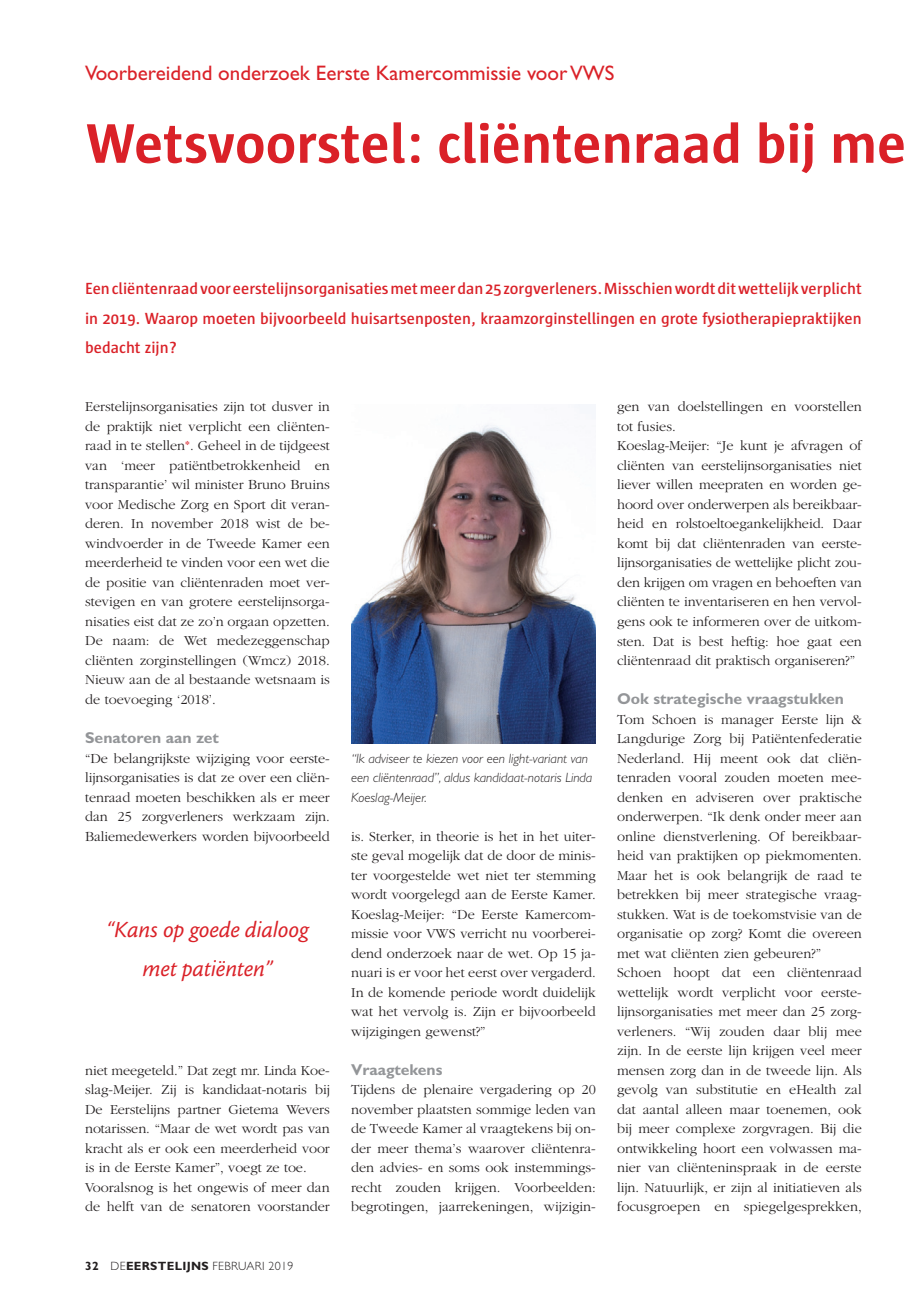
<style>
.page{position:relative;width:915px;height:1306px;background:#fff}
.page>*{position:absolute;margin:0;border:0;box-sizing:border-box;transform-origin:0 0}
.t1{font:700 57px "Sun";letter-spacing:.005em;color:#da2128}
.t2{font:24px/39px "Cronos MM It 408 16";letter-spacing:.005em;color:#da2128;text-align:center}
.t3{font:21px "Gill Sans";color:#da2128}
.t4{font:600 16.5px/29.2px "Sun";color:#da2128;text-align:justify}
.t5{font:700 15.75px "Gill Sans";color:#939598}
.t6{font:300 14.25px/19.5px "Garamond";color:#231f20;text-align:justify}
.t7{font:italic 300 13.5px/19.5px "Gill Sans";color:#231f20}
.t8{font:300 12px "Gill Sans";letter-spacing:.025em;color:#231f20}
.s1{color:#da2128}
.s2{font-weight:700}
</style>
<div class="page">
<img style="left:351px;top:405px;width:244px;height:338px">
<h3 class="t3" style="left:85px;top:61px;width:530px">Voorbereidend onderzoek Eerste Kamercommissie voor VWS</h3>
<h1 class="t1" style="left:86px;top:112px;width:821px">Wetsvoorstel: cliëntenraad bij me</h1>
<p class="t4" style="left:85px;top:274px;width:777px">Een cliëntenraad voor eerstelijnsorganisaties met meer dan 25 zorgverleners. Misschien wordt dit wettelijk verplicht in 2019. Waarop moeten bijvoorbeeld huisartsenposten, kraamzorginstellingen en grote fysiotherapiepraktijken bedacht zijn?</p>
<p class="t6" style="left:85px;top:397px;width:246px">Eerstelijnsorganisaties zijn tot dusver in de praktijk niet verplicht een cliënten&shy;raad in te stellen<span class="s1">*</span>. Geheel in de tijdgeest van ‘meer patiëntbetrokkenheid en transparantie’ wil minister Bruno Bruins voor Medische Zorg en Sport dit veran&shy;deren. In november 2018 wist de be&shy;windvoerder in de Tweede Kamer een meerderheid te vinden voor een wet die de positie van cliëntenraden moet ver&shy;stevigen en van grotere eerstelijnsorga&shy;nisaties eist dat ze zo’n orgaan opzetten.<br>De naam: de Wet medezeggenschap cliënten zorginstellingen (Wmcz) 2018.<br>Nieuw aan de al bestaande wetsnaam is de toevoeging ‘2018’.</p>
<p class="t5" style="left:85px;top:728px;width:135px">Senatoren aan zet</p>
<p class="t6" style="left:85px;top:748px;width:246px">“De belangrijkste wijziging voor eerste&shy;lijnsorganisaties is dat ze over een cliën&shy;tenraad moeten beschikken als er meer dan 25 zorgverleners werkzaam zijn.<br>Baliemedewerkers worden bijvoorbeeld</p>
<h2 class="t2" style="left:106px;top:910px;width:203px">“Kans op goede dialoog met patiënten”</h2>
<p class="t6" style="left:85px;top:1060px;width:246px;text-align:left">niet meegeteld.” Dat zegt mr. Linda Koe&shy;slag-Meijer. Zij is kandidaat-notaris bij De Eerstelijns partner Gietema Wevers notarissen. “Maar de wet wordt pas van kracht als er ook een meerderheid voor is in de Eerste Kamer”, voegt ze toe.<br>Vooralsnog is het ongewis of meer dan de helft van de senatoren voorstander</p>
<p class="t8" style="left:85px;top:1258px;width:210px"><span class="s2">32</span> DE<span class="s2">EERSTELIJNS</span> FEBRUARI 2019</p>
<p class="t7" style="left:351px;top:748px;width:243px">“Ik adviseer te kiezen voor een light-variant van een cliëntenraad”, aldus kandidaat-notaris Linda<br>Koeslag-Meijer.</p>
<p class="t6" style="left:351px;top:826px;width:246px">is. Sterker, in theorie is het in het uiter&shy;ste geval mogelijk dat de door de minis&shy;ter voorgestelde wet niet ter stemming wordt voorgelegd aan de Eerste Kamer.<br>Koeslag-Meijer: “De Eerste Kamercom&shy;missie voor VWS verricht nu voorberei&shy;dend onderzoek naar de wet. Op 15 ja&shy;nuari is er voor het eerst over vergaderd.<br>In de komende periode wordt duidelijk wat het vervolg is. Zijn er bijvoorbeeld wijzigingen gewenst?”</p>
<p class="t5" style="left:351px;top:1060px;width:93px">Vraagtekens</p>
<p class="t6" style="left:351px;top:1080px;width:246px">Tijdens de plenaire vergadering op 20 november plaatsten sommige leden van de Tweede Kamer al vraagtekens bij on&shy;der meer thema’s waarover cliëntenra&shy;den advies- en soms ook instemmings&shy;recht zouden krijgen. Voorbeelden: begrotingen, jaarrekeningen, wijzigin-</p>
<p class="t6" style="left:617px;top:397px;width:246px;text-align:left">gen van doelstellingen en voorstellen tot fusies.<br>Koeslag-Meijer: “Je kunt je afvragen of cliënten van eerstelijnsorganisaties niet liever willen meepraten en worden ge&shy;hoord over onderwerpen als bereikbaar&shy;heid en rolstoeltoegankelijkheid. Daar komt bij dat cliëntenraden van eerste&shy;lijnsorganisaties de wettelijke plicht zou&shy;den krijgen om vragen en behoeften van cliënten te inventariseren en hen vervol&shy;gens ook te informeren over de uitkom&shy;sten. Dat is best heftig: hoe gaat een cliëntenraad dit praktisch organiseren?”</p>
<p class="t5" style="left:617px;top:689px;width:228px">Ook strategische vraagstukken</p>
<p class="t6" style="left:617px;top:709px;width:246px;text-align:left">Tom Schoen is manager Eerste lijn &amp; Langdurige Zorg bij Patiëntenfederatie Nederland. Hij meent ook dat cliën&shy;tenraden vooral zouden moeten mee&shy;denken en adviseren over praktische onderwerpen. “Ik denk onder meer aan online dienstverlening. Of bereikbaar&shy;heid van praktijken op piekmomenten.<br>Maar het is ook belangrijk de raad te betrekken bij meer strategische vraag&shy;stukken. Wat is de toekomstvisie van de organisatie op zorg? Komt die overeen met wat cliënten zien gebeuren?” Schoen hoopt dat een cliëntenraad wettelijk wordt verplicht voor eerste&shy;lijnsorganisaties met meer dan 25 zorg&shy;verleners. “Wij zouden daar blij mee zijn. In de eerste lijn krijgen veel meer mensen zorg dan in de tweede lijn. Als gevolg van substitutie en eHealth zal dat aantal alleen maar toenemen, ook bij meer complexe zorgvragen. Bij die ontwikkeling hoort een volwassen ma&shy;nier van cliënteninspraak in de eerste lijn. Natuurlijk, er zijn al initiatieven als focusgroepen en spiegelgesprekken,</p>
</div>
